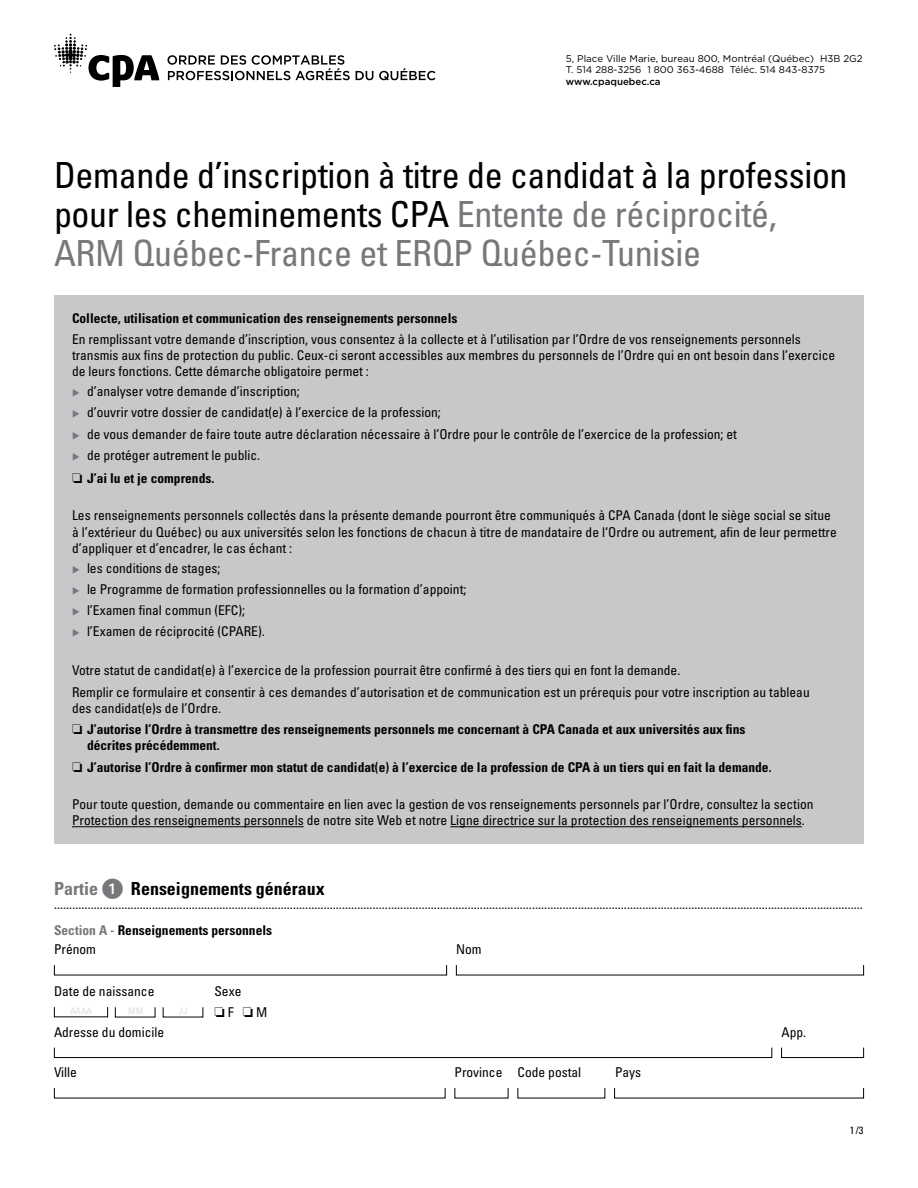
<style>
.page{position:relative;width:918px;height:1188px;background:#fff}
.page>*{position:absolute;margin:0;border:0;box-sizing:border-box;transform-origin:0 0}
._1-_Titre_du_formulaire{font:condensed 36px/39px "Univers LT Pro";letter-spacing:-.01em;color:#000}
._2-_Partie_-_num_-_titre__auto{font:700 condensed 18px "Univers LT Pro";color:#000}
._3-_Texte_courant_avec_pointillé_before_p{font:condensed 13.5px/16.2px "Univers LT Pro";color:#000}
._2-_Sous-titre_1_1_bold_before_p3_4{font:700 condensed 13.5px/16.2px "Univers LT Pro";color:#000}
._2-_Section_A_-_titre__auto{font:700 condensed 13.5px "Univers LT Pro";color:#000}
._3-_Texte_courant_1_ligne_-_leading14_bef{font:condensed 13.5px "Univers LT Pro";color:#000}
._3-_Texte_courant_paragr_lead14{font:condensed 13.5px "Univers LT Pro";color:#000}
.t1{font:condensed 10.5px "Univers LT Pro";color:#000}
.t2{font:9.75px "Gotham";color:#000}
.t3{font:500 9.75px "Gotham";color:#000}
.t4{font:condensed 9px "Univers LT Pro";color:#dcddde}
.s1{color:#77787b}
.s2{font-family:"European Pi 1";font-weight:400;font-stretch:normal;font-size:21px;color:#77787b}
</style>
<div class="page">
<div style="left:54px;top:295px;width:810px;height:548px;background:#c7c8ca"></div>
<hr style="left:72px;top:826px;width:232px;height:1px;background:#000">
<hr style="left:450px;top:826px;width:352px;height:1px;background:#000">
<div style="left:54px;top:1047px;width:718px;height:11px;border:1px solid #000"></div>
<div style="left:781px;top:1047px;width:83px;height:11px;border:1px solid #000"></div>
<svg style="left:167px;top:55px;width:183px;height:25px"></svg>
<svg style="left:356px;top:71px;width:17px;height:9px"></svg>
<svg style="left:379px;top:68px;width:57px;height:12px"></svg>
<svg style="left:54px;top:34px;width:105px;height:53px"></svg>
<p class="t2" style="left:566px;top:52px;width:298px">5, Place Ville Marie, bureau 800, Montréal (Québec) H3B 2G2</p>
<p class="t2" style="left:566px;top:64px;width:261px">T. 514 288-3256 1 800 363-4688 Téléc. 514 843-8375</p>
<p class="t3" style="left:566px;top:75px;width:96px">www.cpaquebec.ca</p>
<p class="_1-_Titre_du_formulaire" style="left:54px;top:155px;width:795px">Demande d’inscription à titre de candidat à la profession pour les cheminements CPA <span class="s1">Entente de réciprocité,<br>ARM Québec-France et ERQP Québec-Tunisie</span></p>
<p class="_2-_Sous-titre_1_1_bold_before_p3_4" style="left:72px;top:309px;width:387px">Collecte, utilisation et communication des renseignements personnels</p>
<p class="_3-_Texte_courant_avec_pointillé_before_p" style="left:72px;top:331px;width:765px">En remplissant votre demande d’inscription, vous consentez à la collecte et à l’utilisation par l’Ordre de vos renseignements personnels transmis aux fins de protection du public. Ceux-ci seront accessibles aux membres du personnels de l’Ordre qui en ont besoin dans l’exercice de leurs fonctions. Cette démarche obligatoire permet :</p>
<p class="_3-_Texte_courant_avec_pointillé_before_p" style="left:72px;top:383px;width:229px"><span class="s1">◆</span> d’analyser votre demande d’inscription;</p>
<p class="_3-_Texte_courant_avec_pointillé_before_p" style="left:72px;top:404px;width:370px"><span class="s1">◆</span> d’ouvrir votre dossier de candidat(e) à l’exercice de la profession;</p>
<p class="_3-_Texte_courant_avec_pointillé_before_p" style="left:72px;top:425px;width:667px"><span class="s1">◆</span> de vous demander de faire toute autre déclaration nécessaire à l’Ordre pour le contrôle de l’exercice de la profession; et</p>
<p class="_3-_Texte_courant_avec_pointillé_before_p" style="left:72px;top:447px;width:190px"><span class="s1">◆</span> de protéger autrement le public.</p>
<p class="_2-_Sous-titre_1_1_bold_before_p3_4" style="left:72px;top:470px;width:144px">❏ J’ai lu et je comprends.</p>
<p class="_3-_Texte_courant_avec_pointillé_before_p" style="left:72px;top:507px;width:766px">Les renseignements personnels collectés dans la présente demande pourront être communiqués à CPA Canada (dont le siège social se situe à l’extérieur du Québec) ou aux universités selon les fonctions de chacun à titre de mandataire de l‘Ordre ou autrement, afin de leur permettre d’appliquer et d’encadrer, le cas échant :</p>
<p class="_3-_Texte_courant_avec_pointillé_before_p" style="left:72px;top:559px;width:150px"><span class="s1">◆</span> les conditions de stages;</p>
<p class="_3-_Texte_courant_avec_pointillé_before_p" style="left:72px;top:581px;width:396px"><span class="s1">◆</span> le Programme de formation professionnelles ou la formation d’appoint;</p>
<p class="_3-_Texte_courant_avec_pointillé_before_p" style="left:72px;top:602px;width:175px"><span class="s1">◆</span> l’Examen final commun (EFC);</p>
<p class="_3-_Texte_courant_avec_pointillé_before_p" style="left:72px;top:623px;width:194px"><span class="s1">◆</span> l’Examen de réciprocité (CPARE).</p>
<p class="_3-_Texte_courant_avec_pointillé_before_p" style="left:72px;top:662px;width:610px">Votre statut de candidat(e) à l’exercice de la profession pourrait être confirmé à des tiers qui en font la demande.</p>
<p class="_3-_Texte_courant_avec_pointillé_before_p" style="left:72px;top:683px;width:739px">Remplir ce formulaire et consentir à ces demandes d’autorisation et de communication est un prérequis pour votre inscription au tableau des candidat(e)s de l’Ordre.</p>
<p class="_2-_Sous-titre_1_1_bold_before_p3_4" style="left:87px;top:721px;width:660px;text-indent:-15px">❏ J’autorise l’Ordre à transmettre des renseignements personnels me concernant à CPA Canada et aux universités aux fins décrites précédemment.</p>
<p class="_2-_Sous-titre_1_1_bold_before_p3_4" style="left:72px;top:759px;width:701px">❏ J’autorise l’Ordre à confirmer mon statut de candidat(e) à l’exercice de la profession de CPA à un tiers qui en fait la demande.</p>
<p class="_3-_Texte_courant_avec_pointillé_before_p" style="left:72px;top:796px;width:743px">Pour toute question, demande ou commentaire en lien avec la gestion de vos renseignements personnels par l’Ordre, consultez la section<br>Protection des renseignements personnels de notre site Web et notre Ligne directrice sur la protection des renseignements personnels.</p>
<p class="_2-_Partie_-_num_-_titre__auto" style="left:54px;top:878px;width:272px"><span class="s1">Partie</span> <span class="s2">1</span> Renseignements généraux</p>
<p class="_2-_Section_A_-_titre__auto" style="left:54px;top:922px;width:220px"><span class="s1">Section A -</span> Renseignements personnels</p>
<p class="_3-_Texte_courant_avec_pointillé_before_p" style="left:54px;top:941px;width:43px">Prénom</p>
<p class="_3-_Texte_courant_avec_pointillé_before_p" style="left:456px;top:941px;width:27px">Nom</p>
<p class="_3-_Texte_courant_1_ligne_-_leading14_bef" style="left:54px;top:983px;width:102px">Date de naissance</p>
<p class="_3-_Texte_courant_1_ligne_-_leading14_bef" style="left:214px;top:983px;width:28px">Sexe</p>
<p class="t4" style="left:70px;top:1005px;width:23px">AAAA</p>
<p class="t4" style="left:128px;top:1005px;width:16px">MM</p>
<p class="t4" style="left:179px;top:1005px;width:10px">JJ</p>
<p class="_3-_Texte_courant_paragr_lead14" style="left:214px;top:1004px;width:54px">□ F □ M</p>
<p class="_3-_Texte_courant_avec_pointillé_before_p" style="left:54px;top:1024px;width:112px">Adresse du domicile</p>
<p class="_3-_Texte_courant_avec_pointillé_before_p" style="left:782px;top:1024px;width:26px">App.</p>
<p class="_3-_Texte_courant_avec_pointillé_before_p" style="left:54px;top:1064px;width:25px">Ville</p>
<p class="_3-_Texte_courant_avec_pointillé_before_p" style="left:455px;top:1064px;width:128px">Province Code postal</p>
<p class="_3-_Texte_courant_avec_pointillé_before_p" style="left:615px;top:1064px;width:28px">Pays</p>
<p class="t1" style="left:850px;top:1124px;width:15px">1/3</p>
</div>
